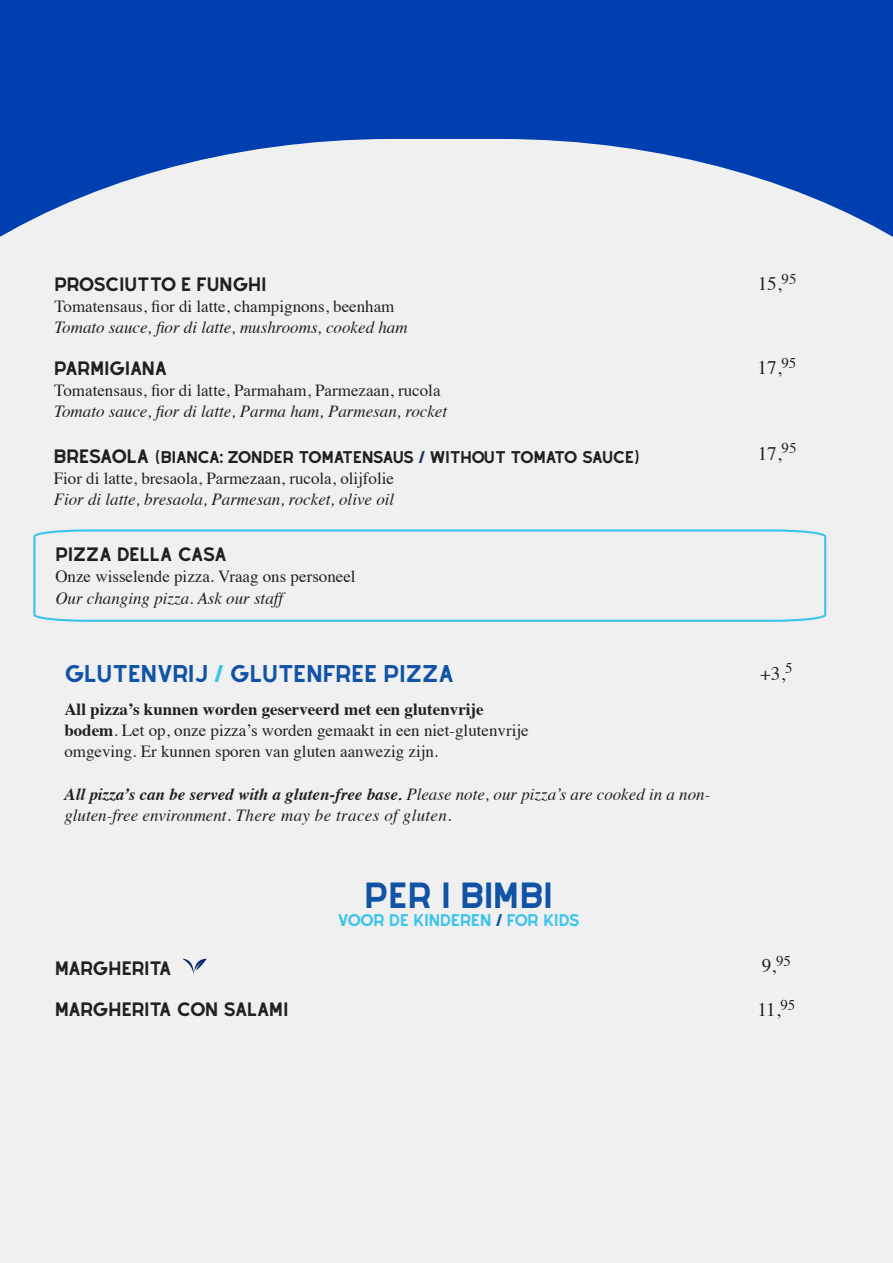
<style>
.page{position:relative;width:893px;height:1263px;background:#fff}
.page>*{position:absolute;margin:0;border:0;box-sizing:border-box;transform-origin:0 0}
.t1{font:31.8px "Alyssum Sans";letter-spacing:-.005em;color:#1153a5}
.t2{font:21.15px "Alyssum Sans";letter-spacing:-.01em;color:#1153a5}
.t3{font:19.05px "Times";color:#231f20}
.Beschrijving{font:italic 16.95px/21.1px "Times";color:#231f20}
.t4{font:16.95px "Times";color:#231f20}
.t5{font:16.95px "Alyssum Sans";letter-spacing:-.02em;color:#231f20}
.t6{font:700 16.95px "Times";color:#231f20}
.t7{font:14.85px "Alyssum Sans";letter-spacing:-.03em;color:#231f20}
.t8{font:14.85px "Alyssum Sans";letter-spacing:-.025em;color:#3ec4ec}
.s1{font-size:16.95px}
.s2{color:#1e3666}
.s3{color:#3dc4ee}
.s4{font-weight:700}
.s5{color:#1055a4}
</style>
<div class="page">
<div style="left:0;top:0;width:893px;height:139px;background:#003faf"></div>
<div style="left:0;top:139px;width:893px;height:1124px;background:#f0f0f1"></div>
<div style="left:32px;top:528px;width:795px;height:95px;background:#f0f0f1"></div>
<svg style="left:182px;top:959px;width:25px;height:16px"></svg>
<p class="t5" style="left:54px;top:273px;width:213px">PROSCIUTTO E FUNGHI</p>
<p class="t4" style="left:54px;top:291px;width:342px">Tomatensaus, fior di latte, champignons, beenham</p>
<p class="Beschrijving" style="left:54px;top:316px;width:355px">Tomato sauce, fior di latte, mushrooms, cooked ham</p>
<p class="t5" style="left:54px;top:357px;width:115px">PARMIGIANA</p>
<p class="t4" style="left:54px;top:374px;width:388px">Tomatensaus, fior di latte, Parmaham, Parmezaan, rucola</p>
<p class="Beschrijving" style="left:54px;top:400px;width:394px">Tomato sauce, fior di latte, Parma ham, Parmesan, rocket</p>
<p class="t7" style="left:54px;top:447px;width:587px"><span class="s1">BRESAOLA</span> (BIANCA: ZONDER TOMATENSAUS <span class="s2">/</span> WITHOUT TOMATO SAUCE)</p>
<p class="t4" style="left:54px;top:462px;width:342px">Fior di latte, bresaola, Parmezaan, rucola, olijfolie</p>
<p class="Beschrijving" style="left:54px;top:488px;width:342px">Fior di latte, bresaola, Parmesan, rocket, olive oil</p>
<p class="t5" style="left:55px;top:543px;width:173px">PIZZA DELLA CASA</p>
<p class="t4" style="left:55px;top:561px;width:302px">Onze wisselende pizza. Vraag ons personeel</p>
<p class="Beschrijving" style="left:55px;top:586px;width:229px">Our changing pizza. Ask our staff</p>
<p class="t3" style="left:758px;top:266px;width:40px">15,<sup>95</sup></p>
<p class="t3" style="left:758px;top:350px;width:40px">17,<sup>95</sup></p>
<p class="t3" style="left:758px;top:436px;width:40px">17,<sup>95</sup></p>
<p class="t2" style="left:64px;top:660px;width:392px">GLUTENVRIJ <span class="s3">/</span> GLUTENFREE PIZZA</p>
<p class="t3" style="left:760px;top:655px;width:34px">+3,<sup>5</sup></p>
<p class="t6" style="left:64px;top:693px;width:421px">All pizza’s kunnen worden geserveerd met een glutenvrije</p>
<p class="t4" style="left:64px;top:714px;width:466px"><span class="s4">bodem</span>. Let op, onze pizza’s worden gemaakt in een niet-glutenvrije</p>
<p class="t4" style="left:64px;top:736px;width:375px">omgeving. Er kunnen sporen van gluten aanwezig zijn.</p>
<p class="Beschrijving" style="left:64px;top:782px;width:647px"><span class="s4">All pizza’s can be served with a gluten-free base.</span> Please note, our pizza’s are cooked in a non&shy;gluten-free environment. There may be traces of gluten.</p>
<p class="t1" style="left:364px;top:875px;width:190px">PER I BIMBI</p>
<p class="t8" style="left:337px;top:911px;width:244px">VOOR DE KINDEREN <span class="s5">/</span> FOR KIDS</p>
<p class="t5" style="left:55px;top:957px;width:118px">MARGHERITA</p>
<p class="t3" style="left:762px;top:948px;width:31px">9,<sup>95</sup></p>
<p class="t5" style="left:55px;top:998px;width:235px">MARGHERITA CON SALAMI</p>
<p class="t3" style="left:757px;top:992px;width:40px">11,<sup>95</sup></p>
</div>
